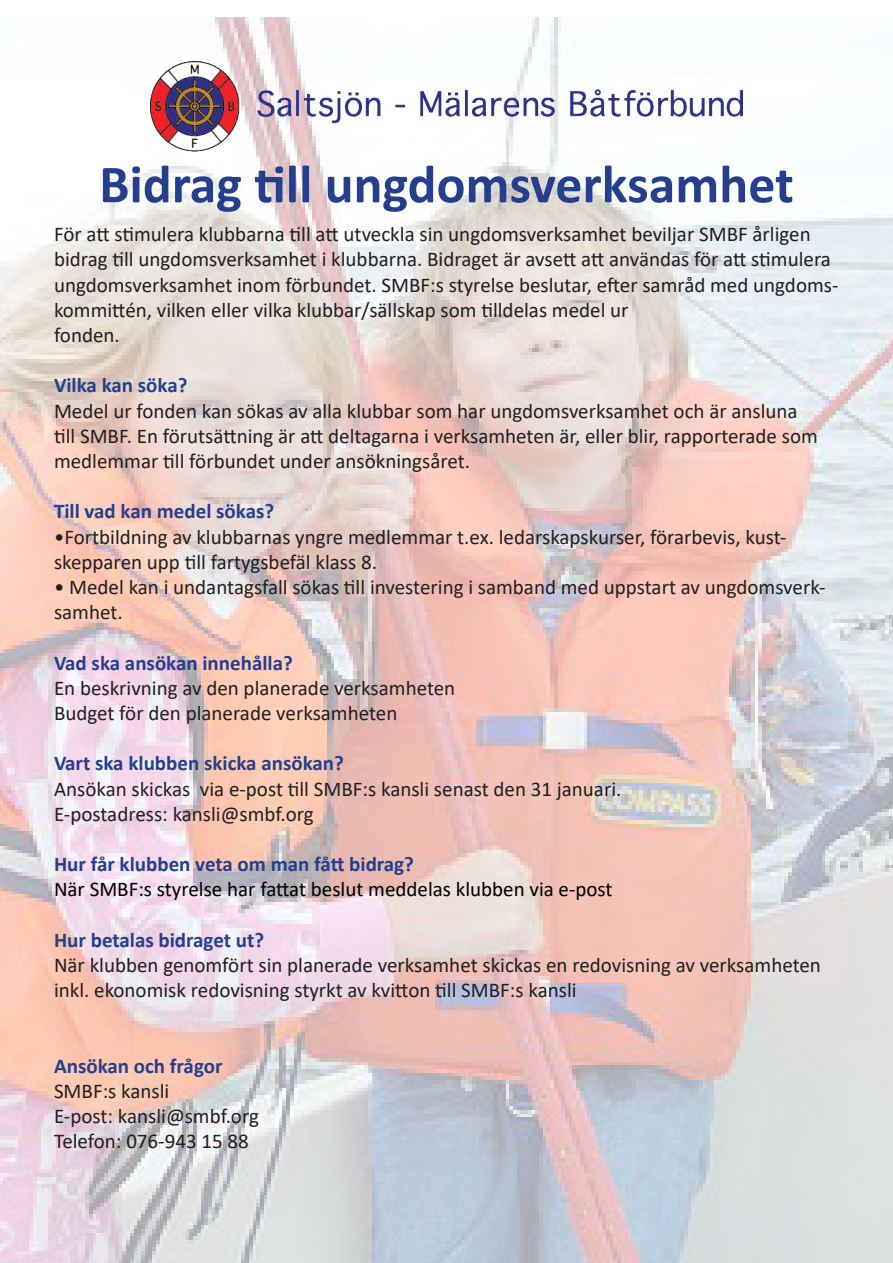
<style>
.page{position:relative;width:893px;height:1263px;background:#fff}
.page>*{position:absolute;margin:0;border:0;box-sizing:border-box;transform-origin:0 0}
.t1{font:700 54px "Calibri";color:#253f8e}
.t2{font:21px/25.2px "Calibri";color:#231f20}
.t3{font:700 21px/25.2px "Calibri";color:#253f8e}
.t4{font:21px/25.2px "Calibri";color:#000}
.s1{font-weight:700;color:#253f8e}
.s2{font-weight:400;color:#231f20}
</style>
<div class="page">
<img style="left:0;top:17px;width:893px;height:1246px">
<img style="left:151px;top:62px;width:591px;height:90px">
<p class="t1" style="left:99px;top:146px;width:696px">Bidrag till ungdomsverksamhet</p>
<p class="t2" style="left:54px;top:221px;width:786px">För att stimulera klubbarna till att utveckla sin ungdomsverksamhet beviljar SMBF årligen bidrag till ungdomsverksamhet i klubbarna. Bidraget är avsett att användas för att stimulera ungdomsverksamhet inom förbundet. SMBF:s styrelse beslutar, efter samråd med ungdoms&shy;kommittén, vilken eller vilka klubbar/sällskap som tilldelas medel ur<br>fonden.</p>
<p class="t3" style="left:54px;top:372px;width:135px">Vilka kan söka?</p>
<p class="t2" style="left:54px;top:397px;width:765px">Medel ur fonden kan sökas av alla klubbar som har ungdomsverksamhet och är ansluna till SMBF. En förutsättning är att deltagarna i verksamheten är, eller blir, rapporterade som medlemmar till förbundet under ansökningsåret.</p>
<p class="t3" style="left:54px;top:498px;width:222px">Till vad kan medel sökas?</p>
<p class="t2" style="left:54px;top:523px;width:734px">•Fortbildning av klubbarnas yngre medlemmar t.ex. ledarskapskurser, förarbevis, kust&shy;skepparen upp till fartygsbefäl klass 8.</p>
<p class="t2" style="left:54px;top:574px;width:773px">• Medel kan i undantagsfall sökas till investering i samband med uppstart av ungdomsverk&shy;samhet.</p>
<p class="t2" style="left:54px;top:649px;width:403px"><span class="s1">Vad ska ansökan innehålla?<br></span>En beskrivning av den planerade verksamheten<br>Budget för den planerade verksamheten</p>
<p class="t3" style="left:54px;top:750px;width:291px">Vart ska klubben skicka ansökan?</p>
<p class="t2" style="left:54px;top:775px;width:569px">Ansökan skickas via e-post till SMBF:s kansli senast den 31 januari.<br>E-postadress: kansli@smbf.org</p>
<p class="t4" style="left:54px;top:851px;width:560px"><span class="s1">Hur får klubben veta om man fått bidrag?<br></span>När SMBF:s styrelse har fattat beslut meddelas klubben via e-post</p>
<p class="t2" style="left:54px;top:927px;width:768px"><span class="s1">Hur betalas bidraget ut?<br></span>När klubben genomfört sin planerade verksamhet skickas en redovisning av verksamheten inkl. ekonomisk redovisning styrkt av kvitton till SMBF:s kansli</p>
<p class="t3" style="left:54px;top:1053px;width:170px">Ansökan och frågor<br><span class="s2">SMBF:s kansli</span></p>
<p class="t2" style="left:54px;top:1103px;width:206px">E-post: kansli@smbf.org</p>
<p class="t2" style="left:54px;top:1128px;width:196px">Telefon: 076-943 15 88</p>
</div>
